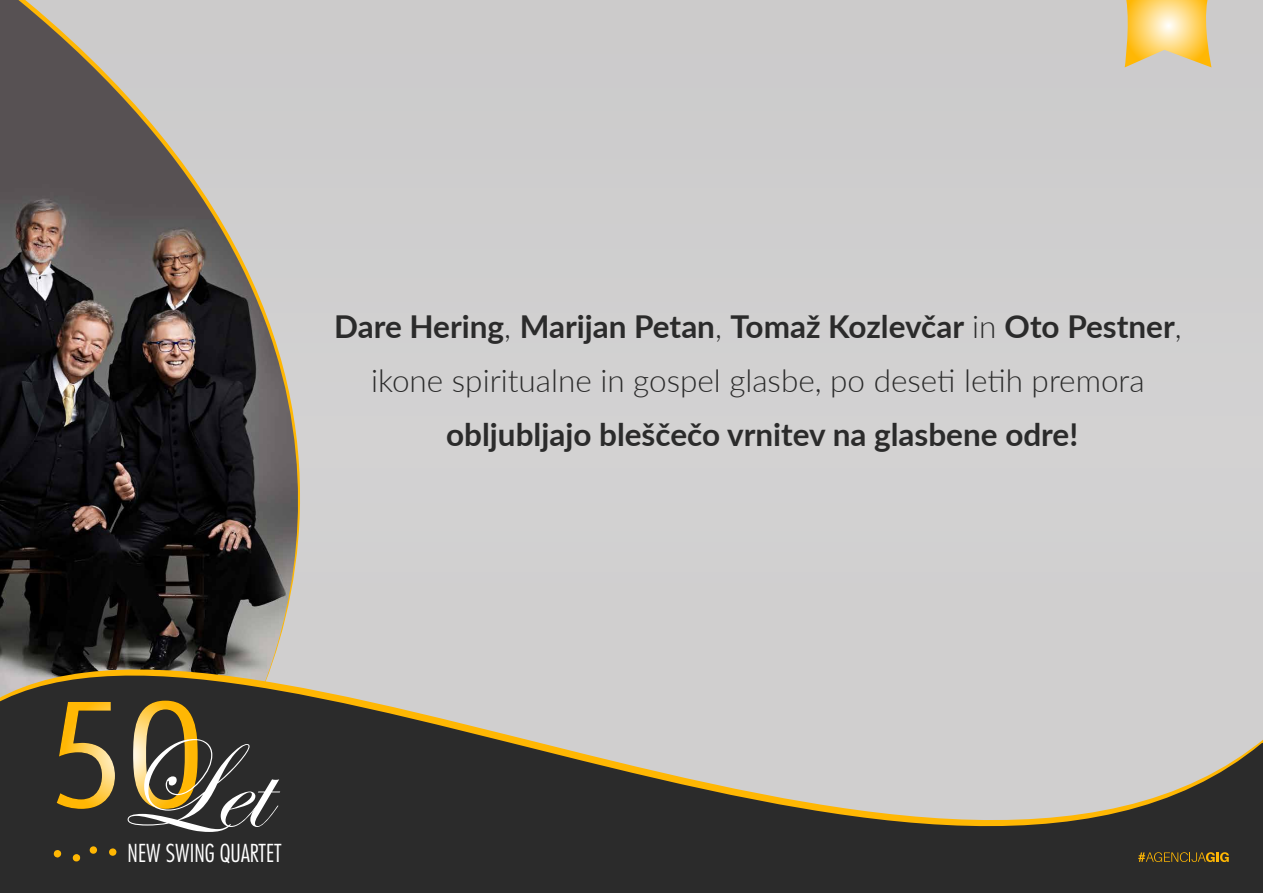
<style>
.page{position:relative;width:1263px;height:893px;background:#fff}
.page>*{position:absolute;margin:0;border:0;box-sizing:border-box;transform-origin:0 0}
.t1{font:128.4px "Edwardian Script ITC";color:#fff}
.t2{font:300 31.5px/54px "Lato";color:#2b2b2b;text-align:center}
.t3{font:700 31.5px "Lato";color:#2b2b2b}
.t4{font:300 condensed 24.15px "Futura";color:#fff}
.s1{font-weight:700}
.s2{font-family:"Futura";font-weight:300;font-stretch:condensed;font-size:139.95px;color:#000}
</style>
<div class="page">
<img style="left:0;top:0;width:410px;height:599px">
<svg style="left:0;top:599px;width:1263px;height:294px;background:#7f7d78"></svg>
<div style="left:90px;top:847px;width:8px;height:7px;background:#4d4224;border-radius:50%"></div>
<div style="left:110px;top:849px;width:7px;height:7px;background:#997416;border-radius:50%"></div>
<svg style="left:54px;top:850px;width:8px;height:8px"></svg>
<div style="left:90px;top:846px;width:7px;height:8px;background:#ffb703;border-radius:50%"></div>
<div style="left:109px;top:848px;width:7px;height:8px;background:#ffb703;border-radius:50%"></div>
<svg style="left:73px;top:854px;width:8px;height:8px"></svg>
<svg style="left:57px;top:702px;width:58px;height:107px;background:#77622e"></svg>
<svg style="left:133px;top:701px;width:65px;height:108px;background:#846d33"></svg>
<svg style="left:1125px;top:0;width:86px;height:67px;background:#f5d178"></svg>
<svg style="left:1138px;top:852px;width:91px;height:10px"></svg>
<p class="t2" style="left:334px;top:299px;width:849px"><span class="s1">Dare Hering</span>, <span class="s1">Marijan Petan</span>, <span class="s1">Tomaž Kozlevčar</span> in <span class="s1">Oto Pestner</span>, ikone spiritualne in gospel glasbe, po deseti letih premora</p>
<p class="t3" style="left:446px;top:412px;width:634px">obljubljajo bleščečo vrnitev na glasbene odre!</p>
<h1 class="t1" style="left:46px;top:716px;width:222px"><span class="s2">50</span>Let</h1>
<p class="t4" style="left:128px;top:838px;width:156px">NEW SWING QUARTET</p>
</div>
